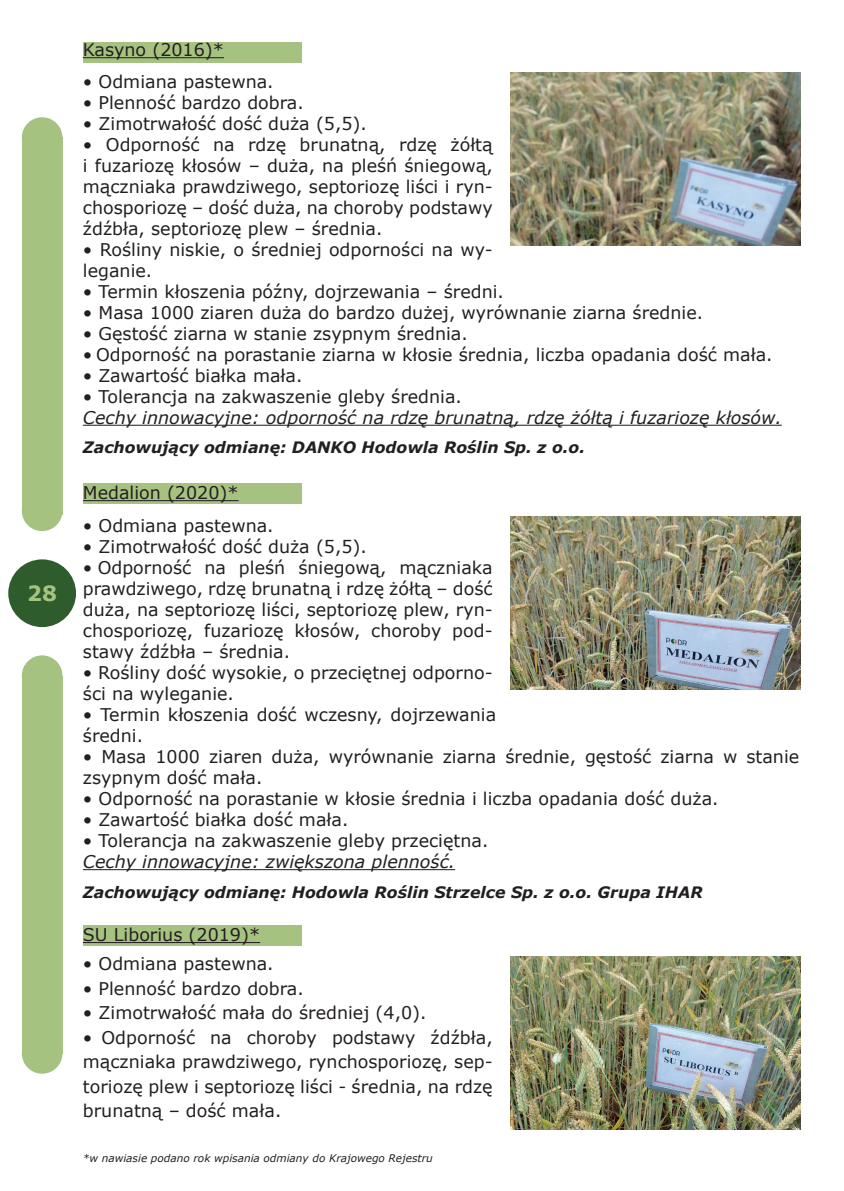
<style>
.page{position:relative;width:844px;height:1191px;background:#fff}
.page>*{position:absolute;margin:0;border:0;box-sizing:border-box;transform-origin:0 0}
.t1{font:700 21px "Verdana";color:#a6c280}
.t2{font:17.5px/21px "Verdana";color:#231f20}
.t3{font:italic 17.5px "Verdana";color:#231f20}
.t4{font:italic 700 15.75px "Verdana";color:#231f20}
.t5{font:italic 10.5px "Verdana";color:#231f20}
</style>
<div class="page">
<div style="left:8px;top:559px;width:68px;height:68px;background:#2e5c2c;border-radius:50%"></div>
<div style="left:22px;top:655px;width:40px;height:41px;background:#a6c280;border-radius:50%"></div>
<div style="left:22px;top:490px;width:40px;height:41px;background:#a6c280;border-radius:50%"></div>
<div style="left:22px;top:138px;width:40px;height:377px;background:#a6c280"></div>
<div style="left:22px;top:675px;width:40px;height:378px;background:#a6c280"></div>
<div style="left:22px;top:1033px;width:40px;height:40px;background:#a6c280;border-radius:50%"></div>
<div style="left:22px;top:117px;width:40px;height:41px;background:#a6c280;border-radius:50%"></div>
<div style="left:83px;top:43px;width:218px;height:20px;background:#a6c280"></div>
<hr style="left:83px;top:57px;width:141px;height:1px;background:#231f20">
<div style="left:83px;top:483px;width:218px;height:20px;background:#a6c280"></div>
<hr style="left:83px;top:500px;width:155px;height:1px;background:#231f20">
<hr style="left:83px;top:425px;width:698px;height:1px;background:#231f20">
<img style="left:510px;top:73px;width:290px;height:173px">
<hr style="left:83px;top:869px;width:372px;height:1px;background:#231f20">
<img style="left:510px;top:517px;width:290px;height:172px">
<div style="left:83px;top:925px;width:218px;height:20px;background:#a6c280"></div>
<hr style="left:83px;top:942px;width:177px;height:1px;background:#231f20">
<img style="left:510px;top:956px;width:290px;height:173px">
<p class="t1" style="left:27px;top:579px;width:31px">28</p>
<p class="t2" style="left:83px;top:39px;width:143px">Kasyno (2016)*</p>
<p class="t2" style="left:83px;top:70px;width:192px">• Odmiana pastewna.</p>
<p class="t2" style="left:83px;top:91px;width:222px">• Plenność bardzo dobra.</p>
<p class="t2" style="left:83px;top:112px;width:285px">• Zimotrwałość dość duża (5,5).</p>
<p class="t2" style="left:83px;top:133px;width:411px;text-align:justify">• Odporność na rdzę brunatną, rdzę żółtą i fuzariozę kłosów – duża, na pleśń śniegową, mączniaka prawdziwego, septoriozę liści i ryn&shy;chosporiozę – dość duża, na choroby podstawy źdźbła, septoriozę plew – średnia.</p>
<p class="t2" style="left:83px;top:238px;width:411px">• Rośliny niskie, o średniej odporności na wy&shy;leganie.</p>
<p class="t2" style="left:83px;top:280px;width:422px">• Termin kłoszenia późny, dojrzewania – średni.</p>
<p class="t2" style="left:83px;top:301px;width:621px">• Masa 1000 ziaren duża do bardzo dużej, wyrównanie ziarna średnie.</p>
<p class="t2" style="left:83px;top:322px;width:386px">• Gęstość ziarna w stanie zsypnym średnia.</p>
<p class="t2" style="left:83px;top:343px;width:691px">• Odporność na porastanie ziarna w kłosie średnia, liczba opadania dość mała.</p>
<p class="t2" style="left:83px;top:364px;width:221px">• Zawartość białka mała.</p>
<p class="t2" style="left:83px;top:385px;width:380px">• Tolerancja na zakwaszenie gleby średnia.</p>
<p class="t3" style="left:83px;top:405px;width:700px">Cechy innowacyjne: odporność na rdzę brunatną, rdzę żółtą i fuzariozę kłosów.</p>
<p class="t4" style="left:83px;top:436px;width:503px">Zachowujący odmianę: DANKO Hodowla Roślin Sp. z o.o.</p>
<p class="t2" style="left:83px;top:482px;width:157px">Medalion (2020)*</p>
<p class="t2" style="left:83px;top:515px;width:192px">• Odmiana pastewna.</p>
<p class="t2" style="left:83px;top:536px;width:285px">• Zimotrwałość dość duża (5,5).</p>
<p class="t2" style="left:83px;top:557px;width:411px;text-align:justify">• Odporność na pleśń śniegową, mączniaka prawdziwego, rdzę brunatną i rdzę żółtą – dość duża, na septoriozę liści, septoriozę plew, ryn&shy;chosporiozę, fuzariozę kłosów, choroby pod&shy;stawy źdźbła – średnia.</p>
<p class="t2" style="left:83px;top:662px;width:411px">• Rośliny dość wysokie, o przeciętnej odporno&shy;ści na wyleganie.</p>
<p class="t2" style="left:83px;top:704px;width:415px">• Termin kłoszenia dość wczesny, dojrzewania średni.</p>
<p class="t2" style="left:83px;top:746px;width:717px">• Masa 1000 ziaren duża, wyrównanie ziarna średnie, gęstość ziarna w stanie zsypnym dość mała.</p>
<p class="t2" style="left:83px;top:788px;width:637px">• Odporność na porastanie w kłosie średnia i liczba opadania dość duża.</p>
<p class="t2" style="left:83px;top:809px;width:267px">• Zawartość białka dość mała.</p>
<p class="t2" style="left:83px;top:830px;width:407px">• Tolerancja na zakwaszenie gleby przeciętna.</p>
<p class="t3" style="left:83px;top:849px;width:374px">Cechy innowacyjne: zwiększona plenność.</p>
<p class="t4" style="left:83px;top:880px;width:621px">Zachowujący odmianę: Hodowla Roślin Strzelce Sp. z o.o. Grupa IHAR</p>
<p class="t2" style="left:83px;top:924px;width:179px">SU Liborius (2019)*</p>
<p class="t2" style="left:83px;top:953px;width:192px">• Odmiana pastewna.</p>
<p class="t2" style="left:83px;top:977px;width:222px">• Plenność bardzo dobra.</p>
<p class="t2" style="left:83px;top:1002px;width:345px">• Zimotrwałość mała do średniej (4,0).</p>
<p class="t2" style="left:83px;top:1025px;width:411px;line-height:24.5px;text-align:justify">• Odporność na choroby podstawy źdźbła, mączniaka prawdziwego, rynchosporiozę, sep&shy;toriozę plew i septoriozę liści - średnia, na rdzę brunatną – dość mała.</p>
<p class="t5" style="left:83px;top:1151px;width:351px">*w nawiasie podano rok wpisania odmiany do Krajowego Rejestru</p>
</div>
